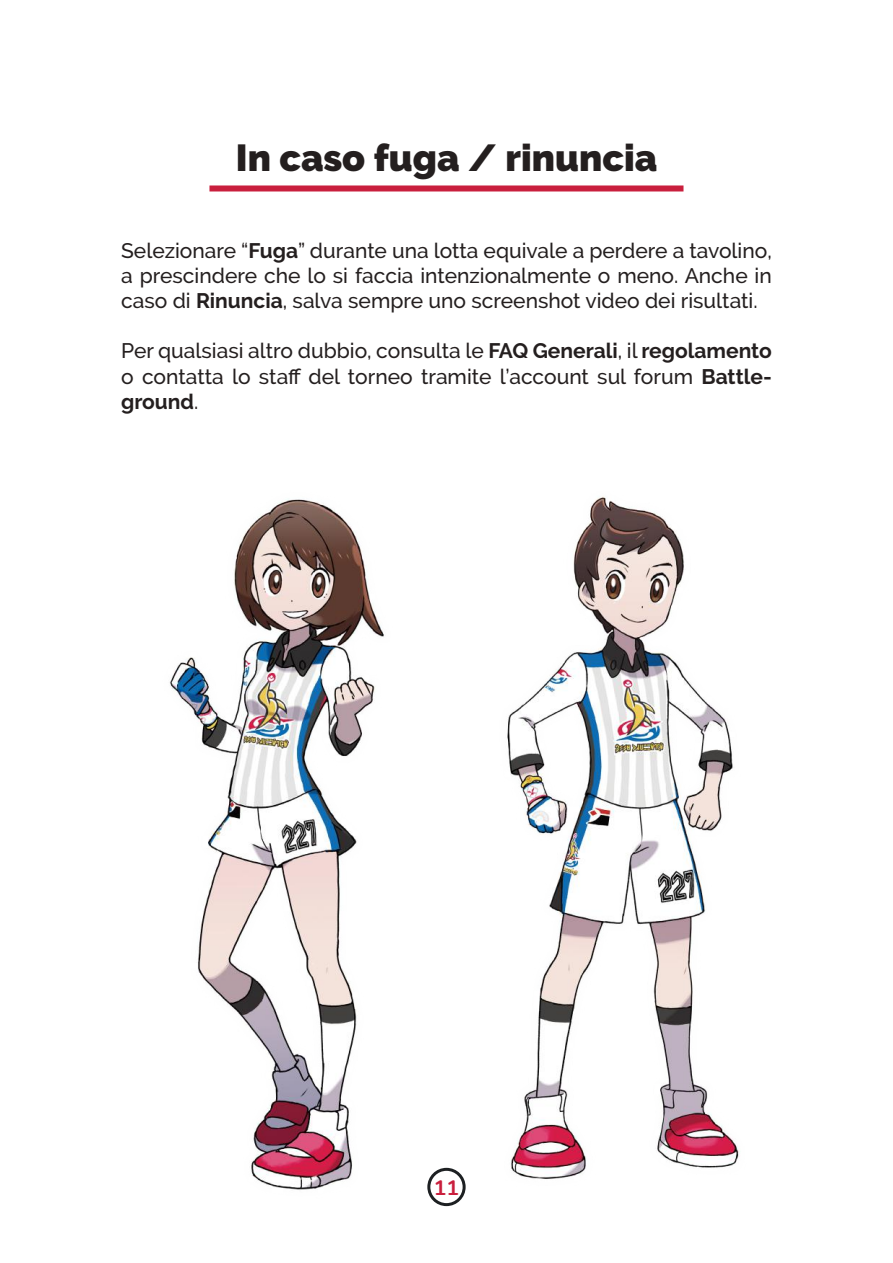
<style>
.page{position:relative;width:893px;height:1263px;background:#fff}
.page>*{position:absolute;margin:0;border:0;box-sizing:border-box;transform-origin:0 0}
.t1{font:900 37.5px "Raleway";color:#241f1f}
.t2{font:500 21px/25.2px "Raleway";color:#241f1f;text-align:justify}
.t3{font:700 21px "Nunito";color:#c91f3d}
.s1{font-weight:700}
</style>
<div class="page">
<div style="left:427px;top:1168px;width:39px;height:38px;border:3px solid #1d2022;border-radius:50%"></div>
<div style="left:209px;top:185px;width:474px;height:6px;background:#c91f3d"></div>
<img style="left:507px;top:496px;width:232px;height:683px">
<img style="left:169px;top:499px;width:277px;height:708px">
<h1 class="t1" style="left:236px;top:136px;width:423px">In caso fuga / rinuncia</h1>
<p class="t2" style="left:121px;top:238px;width:652px">Selezionare “<span class="s1">Fuga</span>” durante una lotta equivale a perdere a tavolino, a prescindere che lo si faccia intenzionalmente o meno. Anche in caso di <span class="s1">Rinuncia</span>, salva sempre uno screenshot video dei risultati.</p>
<p class="t2" style="left:121px;top:338px;width:652px">Per qualsiasi altro dubbio, consulta le <span class="s1">FAQ Generali</span>, il <span class="s1">regolamento </span>o contatta lo staff del torneo tramite l’account sul forum <span class="s1">Battle&shy;ground</span>.</p>
<p class="t3" style="left:434px;top:1173px;width:27px">11</p>
</div>
